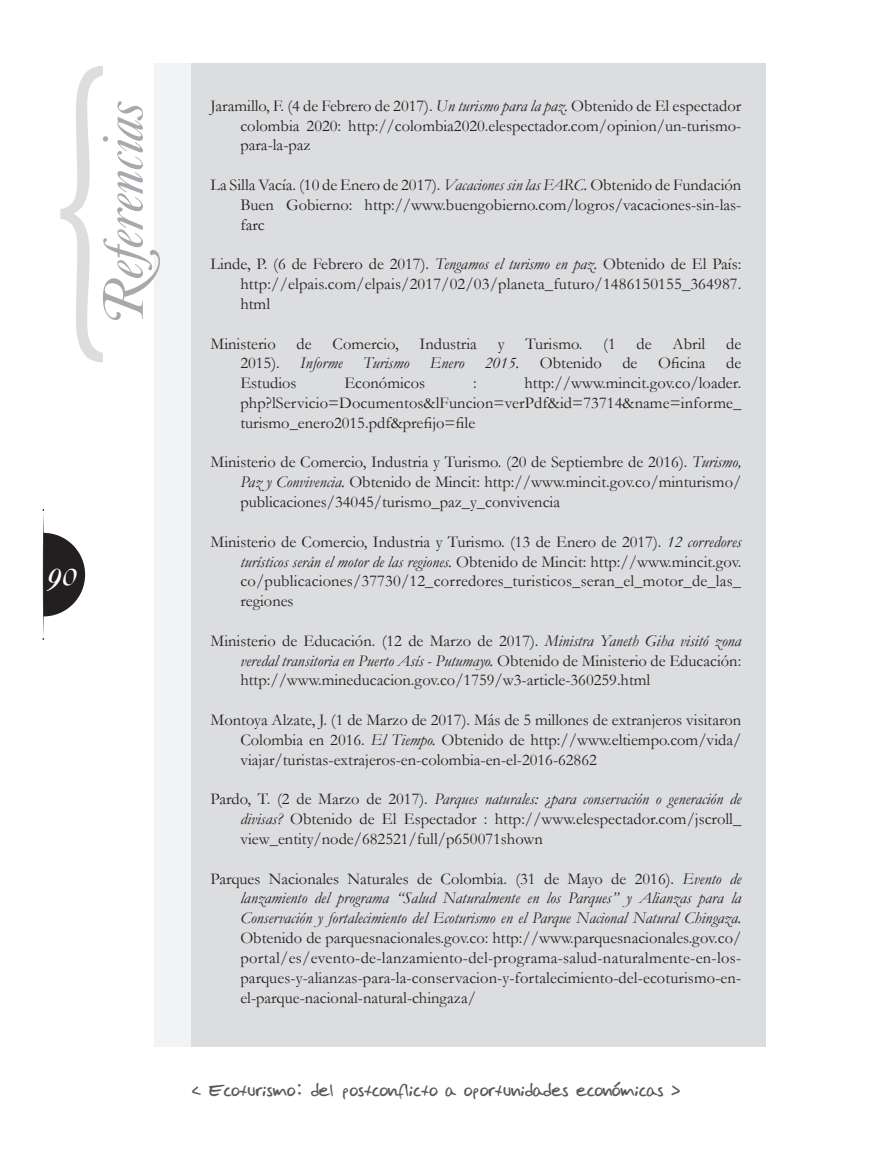
<style>
.page{position:relative;width:872px;height:1149px;background:#fff}
.page>*{position:absolute;margin:0;border:0;box-sizing:border-box;transform-origin:0 0}
.t1{font:italic 37.5px "Caslon No 540 Swa D";color:#fff}
.Referencias{font:16.5px/19.8px "Garamond";color:#231f20;text-align:justify}
.t2{font:16.5px "Jose Fernandez";color:#57585a}
.s1{font-style:italic}
</style>
<div class="page">
<svg style="left:42px;top:509px;width:43px;height:130px"></svg>
<div style="left:173px;top:64px;width:593px;height:982px;background:#dcdddf"></div>
<div style="left:154px;top:64px;width:37px;height:982px;background:#f2f3f4"></div>
<svg style="left:60px;top:66px;width:100px;height:296px"></svg>
<h1 class="t1" style="left:48px;top:552px;width:31px">90</h1>
<p class="Referencias" style="left:240px;top:95px;width:502px;text-indent:-30px">Jaramillo, F. (4 de Febrero de 2017). <span class="s1">Un turismo para la paz.</span> Obtenido de El espectador colombia 2020: http://colombia2020.elespectador.com/opinion/un-turismo&shy;para-la-paz</p>
<p class="Referencias" style="left:240px;top:174px;width:502px;text-indent:-30px">La Silla Vacía. (10 de Enero de 2017). <span class="s1">Vacaciones sin las FARC.</span> Obtenido de Fundación Buen Gobierno: http://www.buengobierno.com/logros/vacaciones-sin-las&shy;farc</p>
<p class="Referencias" style="left:240px;top:254px;width:502px;text-indent:-30px">Linde, P. (6 de Febrero de 2017). <span class="s1">Tengamos el turismo en paz.</span> Obtenido de El País: http://elpais.com/elpais/2017/02/03/planeta_futuro/1486150155_364987. html</p>
<p class="Referencias" style="left:211px;top:333px;width:67px">Ministerio</p>
<p class="Referencias" style="left:297px;top:333px;width:17px">de</p>
<p class="Referencias" style="left:333px;top:333px;width:67px">Comercio,</p>
<p class="Referencias" style="left:419px;top:333px;width:59px">Industria</p>
<p class="Referencias" style="left:498px;top:333px;width:8px">y</p>
<p class="Referencias" style="left:525px;top:333px;width:58px">Turismo.</p>
<p class="Referencias" style="left:603px;top:333px;width:14px">(1</p>
<p class="Referencias" style="left:636px;top:333px;width:17px">de</p>
<p class="Referencias" style="left:672px;top:333px;width:34px">Abril</p>
<p class="Referencias" style="left:240px;top:333px;width:502px;text-indent:486px">de 2015). <span class="s1">Informe Turismo Enero 2015.</span> Obtenido de Oficina de Estudios</p>
<p class="Referencias" style="left:240px;top:372px;width:502px;text-indent:284px">http://www.mincit.gov.co/loader. php?lServicio=Documentos&amp;lFuncion=verPdf&amp;id=73714&amp;name=informe_ turismo_enero2015.pdf&amp;prefijo=file</p>
<p class="Referencias" style="left:240px;top:452px;width:502px;text-indent:-30px">Ministerio de Comercio, Industria y Turismo. (20 de Septiembre de 2016). <span class="s1">Turismo, Paz y Convivencia.</span> Obtenido de Mincit: http://www.mincit.gov.co/minturismo/ publicaciones/34045/turismo_paz_y_convivencia</p>
<p class="Referencias" style="left:240px;top:531px;width:502px;text-indent:-30px">Ministerio de Comercio, Industria y Turismo. (13 de Enero de 2017). <span class="s1">12 corredores turísticos serán el motor de las regiones.</span> Obtenido de Mincit: http://www.mincit.gov. co/publicaciones/37730/12_corredores_turisticos_seran_el_motor_de_las_ regiones</p>
<p class="Referencias" style="left:240px;top:630px;width:502px;text-indent:-30px">Ministerio de Educación. (12 de Marzo de 2017). <span class="s1">Ministra Yaneth Giha visitó zona veredal transitoria en Puerto Asís - Putumayo.</span> Obtenido de Ministerio de Educación: http://www.mineducacion.gov.co/1759/w3-article-360259.html</p>
<p class="Referencias" style="left:240px;top:709px;width:502px;text-indent:-30px">Montoya Alzate, J. (1 de Marzo de 2017). Más de 5 millones de extranjeros visitaron Colombia en 2016. <span class="s1">El Tiempo.</span> Obtenido de http://www.eltiempo.com/vida/ viajar/turistas-extrajeros-en-colombia-en-el-2016-62862</p>
<p class="Referencias" style="left:240px;top:788px;width:502px;text-indent:-30px">Pardo, T. (2 de Marzo de 2017). <span class="s1">Parques naturales: ¿para conservación o generación de divisas?</span> Obtenido de El Espectador : http://www.elespectador.com/jscroll_ view_entity/node/682521/full/p650071shown</p>
<p class="Referencias" style="left:240px;top:867px;width:502px;text-indent:-30px">Parques Nacionales Naturales de Colombia. (31 de Mayo de 2016). <span class="s1">Evento de lanzamiento del programa “Salud Naturalmente en los Parques” y Alianzas para la Conservación y fortalecimiento del Ecoturismo en el Parque Nacional Natural Chingaza.<br></span>Obtenido de parquesnacionales.gov.co: http://www.parquesnacionales.gov.co/ portal/es/evento-de-lanzamiento-del-programa-salud-naturalmente-en-los&shy;parques-y-alianzas-para-la-conservacion-y-fortalecimiento-del-ecoturismo-en&shy;el-parque-nacional-natural-chingaza/</p>
<p class="Referencias" style="left:344px;top:372px;width:82px">Económicos</p>
<p class="Referencias" style="left:473px;top:372px;width:5px">:</p>
<p class="t2" style="left:192px;top:1080px;width:489px">&lt; Ecoturismo: del postconflicto a oportunidades económicas &gt;</p>
</div>
